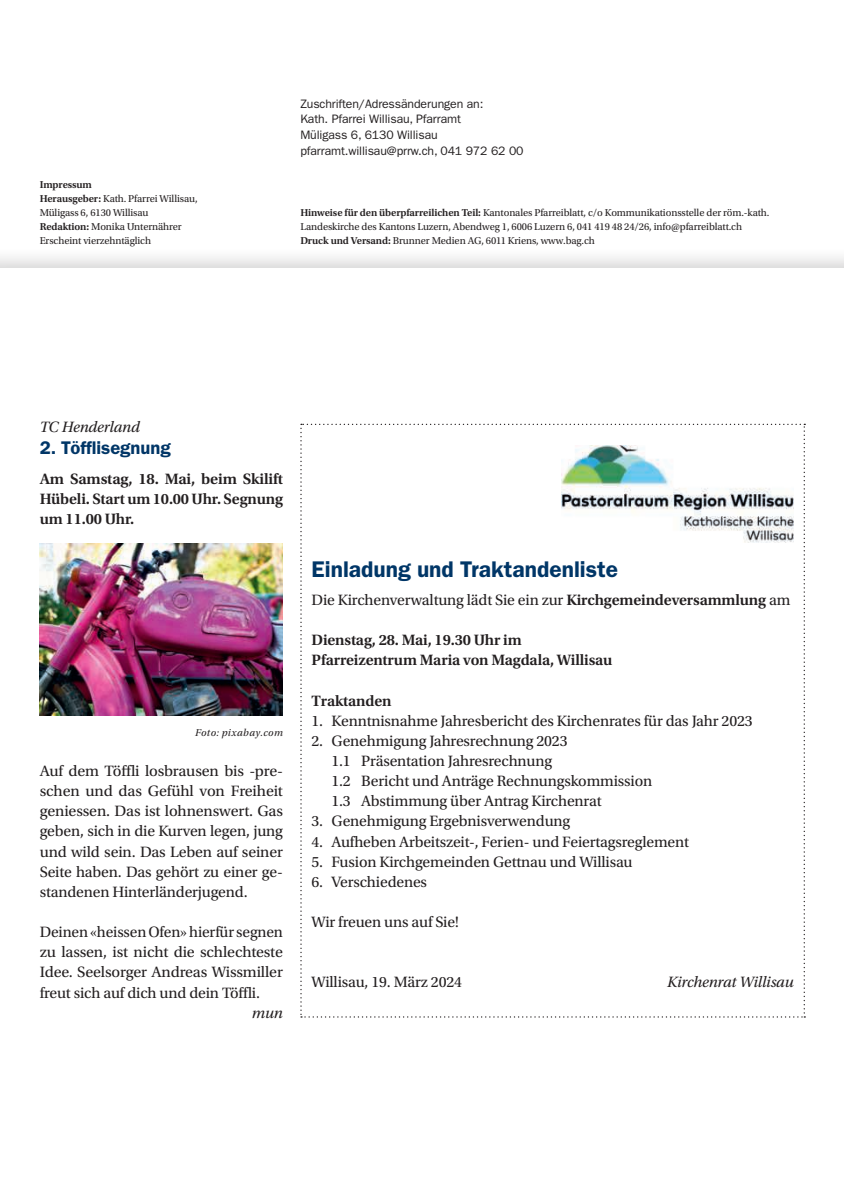
<style>
.page{position:relative;width:844px;height:1191px;background:#fff}
.page>*{position:absolute;margin:0;border:0;box-sizing:border-box;transform-origin:0 0}
.t1{font:600 22.75px "ITC Franklin Gothic Std";color:#003667}
.t2{font:600 18.38px "ITC Franklin Gothic Std";color:#003667}
.t3{font:15.75px/20.1px "Utopia Std";letter-spacing:-.01em;color:#231f20;text-align:justify}
.t4{font:600 15.75px/20.1px "Utopia Std";letter-spacing:-.01em;color:#231f20;text-align:justify}
.t5{font:italic 15.75px "Utopia Std";letter-spacing:-.01em;color:#231f20}
.t6{font:12.25px/15.8px "ITC Franklin Gothic Std";letter-spacing:-.01em;color:#231f20}
.t7{font:10.5px/14px "Utopia Std";letter-spacing:-.01em;color:#231f20}
.t8{font:italic 10.5px "Utopia Std";letter-spacing:.045em;color:#231f20}
.s1{font-weight:600}
</style>
<div class="page">
<div style="left:0;top:246px;width:843px;height:945px;background:#231f20;opacity:.2"></div>
<div style="left:0;top:268px;width:843px;height:923px;background:#fff"></div>
<svg style="left:300px;top:424px;width:505px;height:593px"></svg>
<img style="left:561px;top:445px;width:232px;height:97px">
<img style="left:40px;top:544px;width:243px;height:171px">
<p class="t7" style="left:40px;top:178px;width:159px"><span class="s1">Impressum<br>Herausgeber:</span> Kath. Pfarrei Willisau,<br>Müligass 6, 6130 Willisau<br><span class="s1">Redaktion:</span> Monika Unternährer<br>Erscheint vierzehntäglich</p>
<p class="t6" style="left:300px;top:96px;width:225px">Zuschriften/Adressänderungen an:<br>Kath. Pfarrei Willisau, Pfarramt<br>Müligass 6, 6130 Willisau pfarramt.willisau@prrw.ch, 041 972 62 00</p>
<p class="t7" style="left:300px;top:206px;width:470px"><span class="s1">Hinweise für den überpfarreilichen Teil:</span> Kantonales Pfarreiblatt, c/o Kommunikationsstelle der röm.-kath.<br>Landeskirche des Kantons Luzern, Abendweg 1, 6006 Luzern 6, 041 419 48 24/26, info@pfarreiblatt.ch<br><span class="s1">Druck und Versand:</span> Brunner Medien AG, 6011 Kriens, www.bag.ch</p>
<p class="t5" style="left:40px;top:418px;width:102px">TC Henderland</p>
<p class="t2" style="left:40px;top:437px;width:132px">2. Töfflisegnung</p>
<p class="t4" style="left:40px;top:469px;width:245px">Am Samstag, 18. Mai, beim Skilift Hübeli. Start um 10.00 Uhr. Segnung um 11.00 Uhr.</p>
<p class="t8" style="left:195px;top:726px;width:89px">Foto: pixabay.com</p>
<p class="t3" style="left:40px;top:761px;width:245px">Auf dem Töffli losbrausen bis -pre&shy;schen und das Gefühl von Freiheit geniessen. Das ist lohnenswert. Gas geben, sich in die Kurven legen, jung und wild sein. Das Leben auf seiner Seite haben. Das gehört zu einer ge&shy;standenen Hinterländerjugend.</p>
<p class="t3" style="left:40px;top:922px;width:245px">Deinen «heissen Ofen» hierfür segnen zu lassen, ist nicht die schlechteste Idee. Seelsorger Andreas Wissmiller freut sich auf dich und dein Töffli.</p>
<p class="t5" style="left:252px;top:1004px;width:33px">mun</p>
<h1 class="t1" style="left:311px;top:555px;width:308px">Einladung und Traktandenliste</h1>
<p class="t3" style="left:311px;top:590px;width:480px">Die Kirchenverwaltung lädt Sie ein zur <span class="s1">Kirchgemeindeversammlung</span> am</p>
<p class="t4" style="left:311px;top:630px;width:302px">Dienstag, 28. Mai, 19.30 Uhr im<br>Pfarreizentrum Maria von Magdala, Willisau</p>
<p class="t4" style="left:311px;top:690px;width:81px">Traktanden</p>
<p class="t3" style="left:311px;top:711px;width:442px">1. Kenntnisnahme Jahresbericht des Kirchenrates für das Jahr 2023</p>
<p class="t3" style="left:331px;top:731px;width:322px;text-align:left;text-indent:-20px">2. Genehmigung Jahresrechnung 2023<br>1.1 Präsentation Jahresrechnung<br>1.2 Bericht und Anträge Rechnungskommission 1.3 Abstimmung über Antrag Kirchenrat</p>
<p class="t3" style="left:311px;top:811px;width:260px">3. Genehmigung Ergebnisverwendung</p>
<p class="t3" style="left:311px;top:831px;width:379px">4. Aufheben Arbeitszeit-, Ferien- und Feiertagsreglement</p>
<p class="t3" style="left:311px;top:851px;width:322px">5. Fusion Kirchgemeinden Gettnau und Willisau</p>
<p class="t3" style="left:311px;top:872px;width:117px">6. Verschiedenes</p>
<p class="t3" style="left:311px;top:912px;width:148px">Wir freuen uns auf Sie!</p>
<p class="t3" style="left:311px;top:972px;width:152px">Willisau, 19. März 2024</p>
<p class="t5" style="left:667px;top:973px;width:128px">Kirchenrat Willisau</p>
</div>
